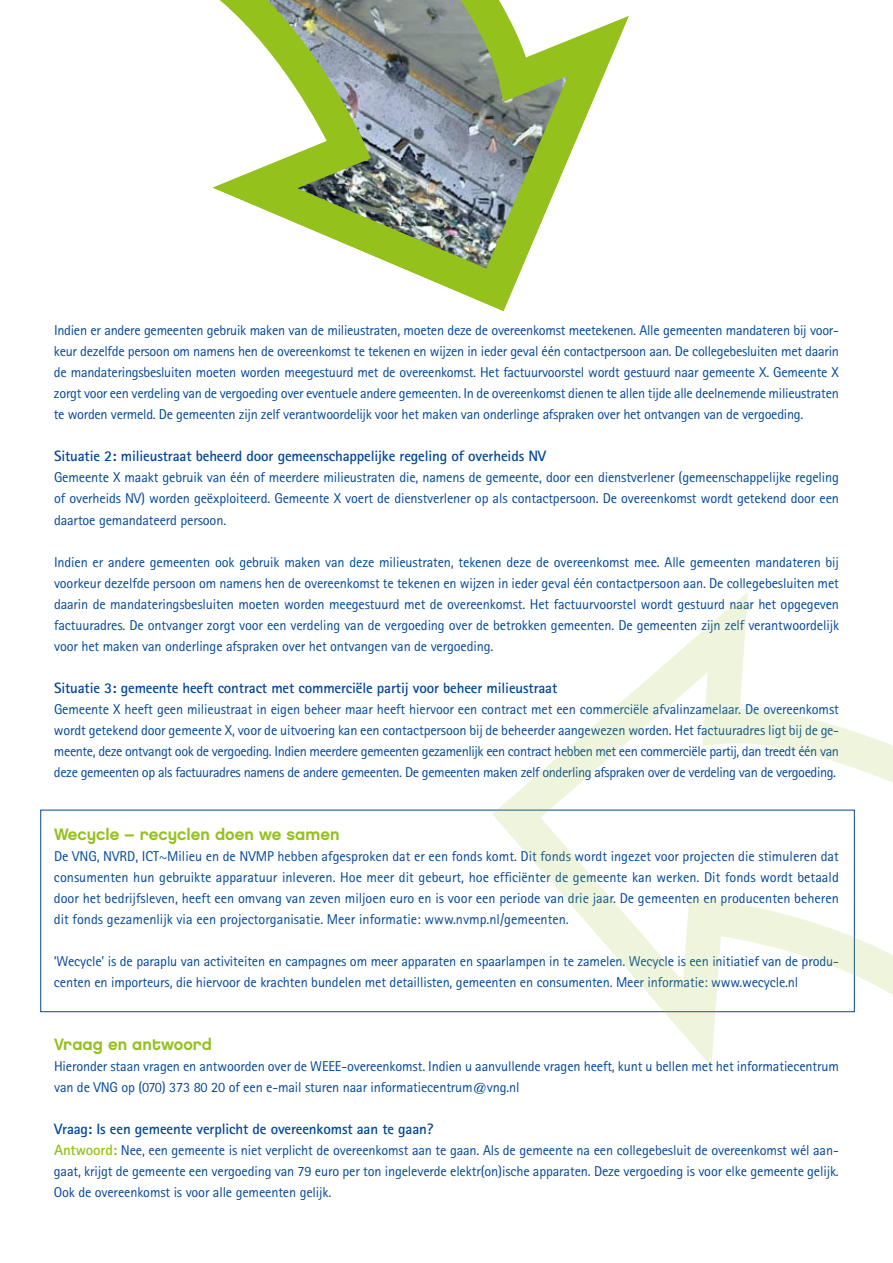
<style>
.page{position:relative;width:893px;height:1263px;background:#fff}
.page>*{position:absolute;margin:0;border:0;box-sizing:border-box;transform-origin:0 0}
.t1{font:16.5px "Chalet New York Nineteen Eighty";color:#94c11c}
.t2{font:700 15px "Rotis Sans Serif";letter-spacing:-.01em;color:#004799}
.t3{font:14.25px/21px "Rotis Sans Serif";letter-spacing:-.01em;color:#004799;text-align:justify}
.s1{font-weight:700;font-size:15px;color:#94c11c}
</style>
<div class="page">
<svg style="left:212px;top:0;width:417px;height:311px"></svg>
<svg style="left:492px;top:592px;width:401px;height:474px"></svg>
<p class="t3" style="left:54px;top:320px;width:787px">Indien er andere gemeenten gebruik maken van de milieustraten, moeten deze de overeenkomst meetekenen. Alle gemeenten mandateren bij voor&shy;keur dezelfde persoon om namens hen de overeenkomst te tekenen en wijzen in ieder geval één contactpersoon aan. De collegebesluiten met daarin de mandateringsbesluiten moeten worden meegestuurd met de overeenkomst. Het factuurvoorstel wordt gestuurd naar gemeente X. Gemeente X zorgt voor een verdeling van de vergoeding over eventuele andere gemeenten. In de overeenkomst dienen te allen tijde alle deelnemende milieustraten te worden vermeld. De gemeenten zijn zelf verantwoordelijk voor het maken van onderlinge afspraken over het ontvangen van de vergoeding.</p>
<p class="t2" style="left:54px;top:447px;width:494px">Situatie 2: milieustraat beheerd door gemeenschappelijke regeling of overheids NV</p>
<p class="t3" style="left:54px;top:467px;width:787px">Gemeente X maakt gebruik van één of meerdere milieustraten die, namens de gemeente, door een dienstverlener (gemeenschappelijke regeling of overheids NV) worden geëxploiteerd. Gemeente X voert de dienstverlener op als contactpersoon. De overeenkomst wordt getekend door een daartoe gemandateerd persoon.</p>
<p class="t3" style="left:54px;top:551px;width:787px">Indien er andere gemeenten ook gebruik maken van deze milieustraten, tekenen deze de overeenkomst mee. Alle gemeenten mandateren bij voorkeur dezelfde persoon om namens hen de overeenkomst te tekenen en wijzen in ieder geval één contactpersoon aan. De collegebesluiten met daarin de mandateringsbesluiten moeten worden meegestuurd met de overeenkomst. Het factuurvoorstel wordt gestuurd naar het opgegeven factuuradres. De ontvanger zorgt voor een verdeling van de vergoeding over de betrokken gemeenten. De gemeenten zijn zelf verantwoordelijk voor het maken van onderlinge afspraken over het ontvangen van de vergoeding.</p>
<p class="t2" style="left:54px;top:678px;width:505px">Situatie 3: gemeente heeft contract met commerciële partij voor beheer milieustraat</p>
<p class="t3" style="left:54px;top:698px;width:787px">Gemeente X heeft geen milieustraat in eigen beheer maar heeft hiervoor een contract met een commerciële afvalinzamelaar. De overeenkomst wordt getekend door gemeente X, voor de uitvoering kan een contactpersoon bij de beheerder aangewezen worden. Het factuuradres ligt bij de ge&shy;meente, deze ontvangt ook de vergoeding. Indien meerdere gemeenten gezamenlijk een contract hebben met een commerciële partij, dan treedt één van deze gemeenten op als factuuradres namens de andere gemeenten. De gemeenten maken zelf onderling afspraken over de verdeling van de vergoeding.</p>
<p class="t1" style="left:54px;top:824px;width:287px">Wecycle – recyclen doen we samen</p>
<p class="t3" style="left:54px;top:845px;width:787px">De VNG, NVRD, ICT~Milieu en de NVMP hebben afgesproken dat er een fonds komt. Dit fonds wordt ingezet voor projecten die stimuleren dat consumenten hun gebruikte apparatuur inleveren. Hoe meer dit gebeurt, hoe efficiënter de gemeente kan werken. Dit fonds wordt betaald door het bedrijfsleven, heeft een omvang van zeven miljoen euro en is voor een periode van drie jaar. De gemeenten en producenten beheren dit fonds gezamenlijk via een projectorganisatie. Meer informatie: www.nvmp.nl/gemeenten.</p>
<p class="t3" style="left:54px;top:950px;width:786px">‘Wecycle’ is de paraplu van activiteiten en campagnes om meer apparaten en spaarlampen in te zamelen. Wecycle is een initiatief van de produ&shy;centen en importeurs, die hiervoor de krachten bundelen met detaillisten, gemeenten en consumenten. Meer informatie: www.wecycle.nl</p>
<p class="t1" style="left:54px;top:1034px;width:160px">Vraag en antwoord</p>
<p class="t3" style="left:54px;top:1055px;width:786px">Hieronder staan vragen en antwoorden over de WEEE-overeenkomst. Indien u aanvullende vragen heeft, kunt u bellen met het informatiecentrum van de VNG op (070) 373 80 20 of een e-mail sturen naar informatiecentrum@vng.nl</p>
<p class="t2" style="left:54px;top:1119px;width:381px">Vraag: Is een gemeente verplicht de overeenkomst aan te gaan?</p>
<p class="t3" style="left:54px;top:1139px;width:786px"><span class="s1">Antwoord:</span> Nee, een gemeente is niet verplicht de overeenkomst aan te gaan. Als de gemeente na een collegebesluit de overeenkomst wél aan&shy;gaat, krijgt de gemeente een vergoeding van 79 euro per ton ingeleverde elektr(on)ische apparaten. Deze vergoeding is voor elke gemeente gelijk.<br>Ook de overeenkomst is voor alle gemeenten gelijk.</p>
</div>
